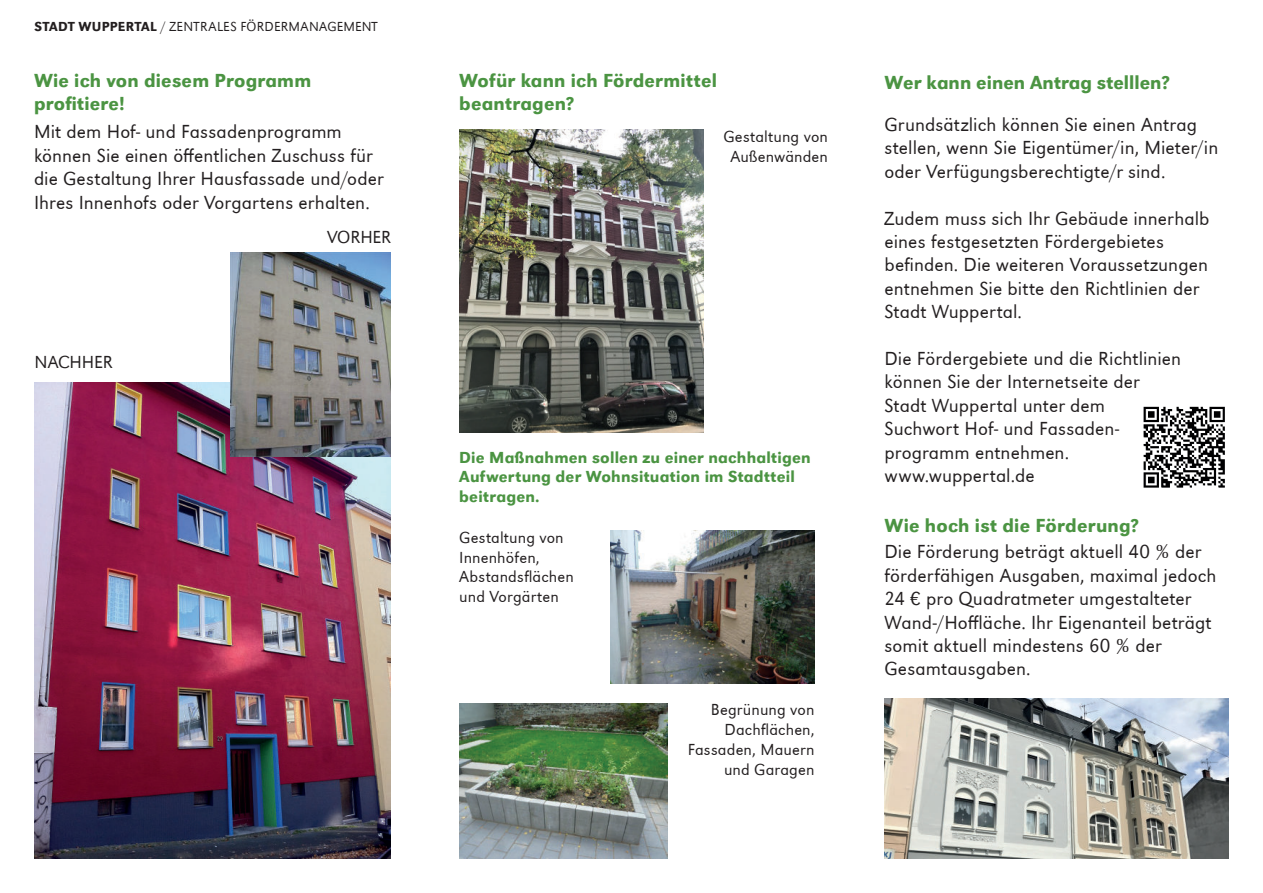
<style>
.page{position:relative;width:1263px;height:893px;background:#fff}
.page>*{position:absolute;margin:0;border:0;box-sizing:border-box;transform-origin:0 0}
.t1{font:19.5px/23.4px "URW Grotesk Lig Regular 3";letter-spacing:.005em;color:#231f20}
.t2{font:19.5px/23.4px "URW Grotesk Regular 3";letter-spacing:.01em;color:#4b9442}
.t3{font:18px "URW Grotesk Lig Regular 3";letter-spacing:-.015em;color:#231f20}
.t4{font:16.5px/19.8px "URW Grotesk Lig Regular 3";letter-spacing:.01em;color:#231f20;text-align:center}
.t5{font:16.5px/19.8px "URW Grotesk Regular 3";letter-spacing:.01em;color:#4b9442}
.t6{font:13.5px "URW Grotesk Lig Regular 3";letter-spacing:.02em;color:#231f20}
.s1{font-family:"URW Grotesk Regular 3"}
</style>
<div class="page">
<img style="left:1143px;top:406px;width:82px;height:82px">
<img style="left:34px;top:383px;width:356px;height:476px">
<img style="left:231px;top:252px;width:159px;height:204px">
<img style="left:610px;top:530px;width:204px;height:153px">
<img style="left:459px;top:703px;width:208px;height:156px">
<img style="left:459px;top:129px;width:245px;height:303px">
<img style="left:884px;top:699px;width:345px;height:160px">
<p class="t6" style="left:34px;top:20px;width:345px"><span class="s1">STADT WUPPERTAL</span> / ZENTRALES FÖRDERMANAGEMENT</p>
<p class="t2" style="left:34px;top:70px;width:279px">Wie ich von diesem Programm profitiere!</p>
<p class="t1" style="left:34px;top:121px;width:351px">Mit dem Hof- und Fassadenprogramm können Sie einen öffentlichen Zuschuss für die Gestaltung Ihrer Hausfassade und/oder Ihres Innenhofs oder Vorgartens erhalten.</p>
<p class="t3" style="left:34px;top:353px;width:80px">NACHHER</p>
<p class="t3" style="left:327px;top:228px;width:66px">VORHER</p>
<p class="t2" style="left:459px;top:70px;width:259px">Wofür kann ich Fördermittel beantragen?</p>
<p class="t2" style="left:884px;top:73px;width:287px">Wer kann einen Antrag stelllen?</p>
<p class="t1" style="left:884px;top:113px;width:335px">Grundsätzlich können Sie einen Antrag stellen, wenn Sie Eigentümer/in, Mieter/in oder Verfügungsberechtigte/r sind.</p>
<p class="t1" style="left:884px;top:207px;width:326px">Zudem muss sich Ihr Gebäude innerhalb eines festgesetzten Fördergebietes befinden. Die weiteren Voraussetzungen entnehmen Sie bitte den Richtlinien der Stadt Wuppertal.</p>
<p class="t1" style="left:884px;top:347px;width:298px">Die Fördergebiete und die Richtlinien können Sie der Internetseite der<br>Stadt Wuppertal unter dem<br>Suchwort Hof- und Fassaden&shy;programm entnehmen. www.wuppertal.de</p>
<p class="t2" style="left:884px;top:515px;width:256px">Wie hoch ist die Förderung?</p>
<p class="t4" style="left:723px;top:127px;width:106px">Gestaltung von<br>Außenwänden</p>
<p class="t5" style="left:459px;top:449px;width:353px">Die Maßnahmen sollen zu einer nachhaltigen<br>Aufwertung der Wohnsituation im Stadtteil beitragen.</p>
<p class="t4" style="left:459px;top:528px;width:116px;text-align:left">Gestaltung von<br>Innenhöfen,<br>Abstandsflächen und Vorgärten</p>
<p class="t1" style="left:884px;top:541px;width:334px">Die Förderung beträgt aktuell 40 % der förderfähigen Ausgaben, maximal jedoch 24 € pro Quadratmeter umgestalteter Wand-/Hoffläche. Ihr Eigenanteil beträgt somit aktuell mindestens 60 % der Gesamtausgaben.</p>
<p class="t4" style="left:688px;top:700px;width:128px;text-align:right">Begrünung von<br>Dachflächen,<br>Fassaden, Mauern und Garagen</p>
</div>
